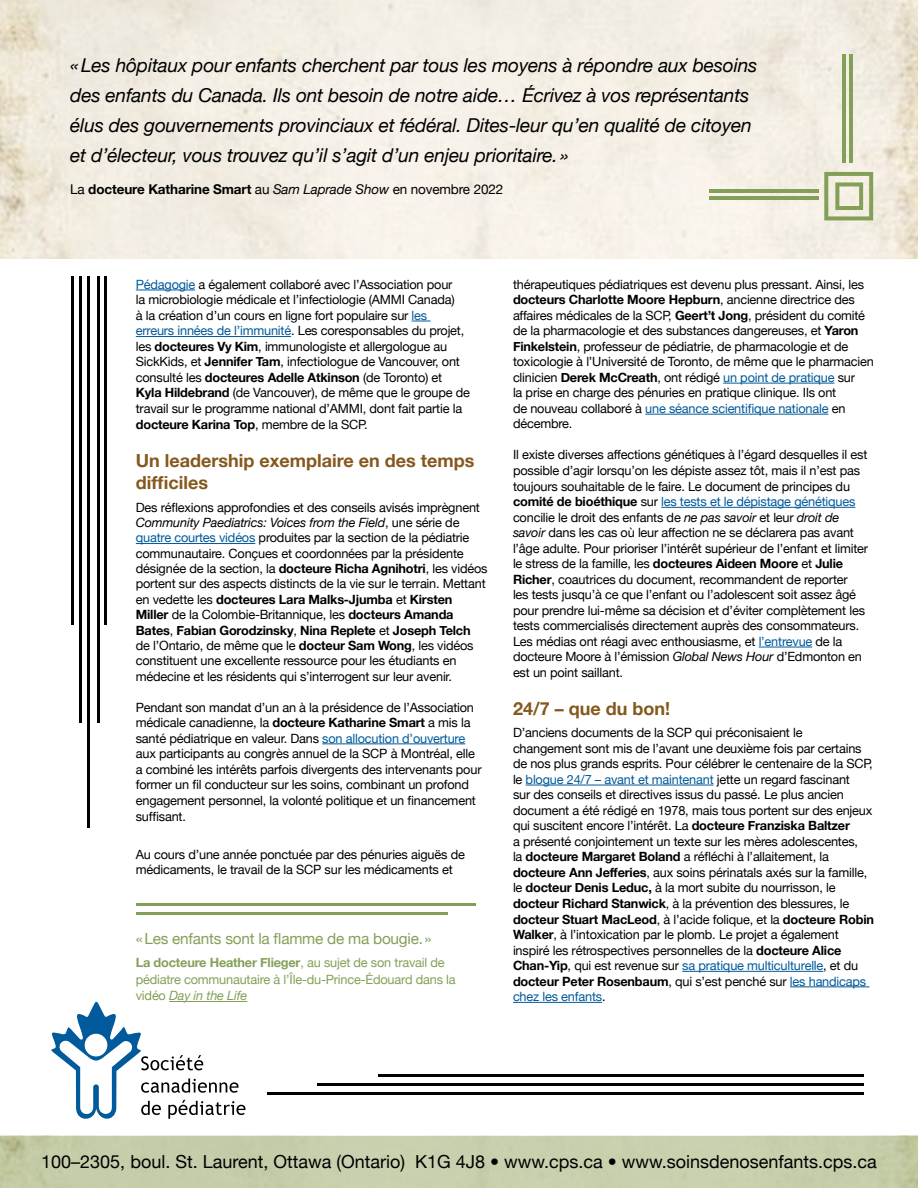
<style>
.page{position:relative;width:918px;height:1188px;background:#fff}
.page>*{position:absolute;margin:0;border:0;box-sizing:border-box;transform-origin:0 0}
.t1{font:italic 19.2px/30px "Helvetica Neue";letter-spacing:-.01em;color:#000}
.t2{font:18px "Helvetica Neue";color:#000}
.t3{font:700 18px/22.5px "Helvetica Neue";color:#85581d}
.t4{font:15.3px "Helvetica Neue";letter-spacing:-.015em;color:#84a058}
.t5{font:700 13.5px "Helvetica Neue";letter-spacing:-.01em;color:#000}
.t6{font:12.75px/15.6px "Helvetica Neue";letter-spacing:-.015em;color:#000}
.t7{font:12.75px/16.5px "Helvetica Neue";letter-spacing:-.015em;color:#84a058}
.s1{font-weight:400}
.s2{font-weight:400;font-style:italic}
.s3{color:#005a9c}
.s4{font-weight:700}
.s5{font-style:italic}
</style>
<div class="page">
<div style="left:0;top:1136px;width:918px;height:52px;background:#c7cfac"></div>
<hr style="left:136px;top:290px;width:59px;height:1px;background:#005a9c">
<svg style="left:412px;top:321px;width:18px;height:1px"></svg>
<hr style="left:136px;top:336px;width:155px;height:1px;background:#005a9c">
<hr style="left:136px;top:543px;width:119px;height:1px;background:#005a9c">
<hr style="left:322px;top:744px;width:143px;height:1px;background:#005a9c">
<hr style="left:723px;top:383px;width:111px;height:1px;background:#005a9c">
<hr style="left:645px;top:414px;width:183px;height:1px;background:#005a9c">
<hr style="left:661px;top:507px;width:194px;height:1px;background:#005a9c">
<hr style="left:759px;top:647px;width:53px;height:1px;background:#005a9c">
<hr style="left:526px;top:785px;width:187px;height:1px;background:#005a9c">
<hr style="left:682px;top:971px;width:141px;height:1px;background:#005a9c">
<hr style="left:790px;top:987px;width:79px;height:1px;background:#005a9c">
<hr style="left:513px;top:1002px;width:89px;height:1px;background:#005a9c">
<img style="left:0;top:0;width:918px;height:258px">
<svg style="left:824px;top:172px;width:49px;height:48px"></svg>
<hr style="left:850px;top:54px;width:3px;height:109px;background:#84a058">
<hr style="left:843px;top:54px;width:3px;height:109px;background:#84a058">
<hr style="left:710px;top:190px;width:109px;height:3px;background:#84a058">
<hr style="left:710px;top:197px;width:109px;height:3px;background:#84a058">
<hr style="left:71px;top:277px;width:3px;height:348px;background:#000">
<hr style="left:105px;top:277px;width:2px;height:348px;background:#000">
<hr style="left:79px;top:277px;width:3px;height:446px;background:#000">
<hr style="left:87px;top:277px;width:3px;height:551px;background:#000">
<hr style="left:97px;top:277px;width:3px;height:446px;background:#000">
<hr style="left:169px;top:1001px;width:78px;height:1px;background:#84a058">
<hr style="left:136px;top:903px;width:340px;height:3px;background:#84a058">
<hr style="left:136px;top:912px;width:312px;height:3px;background:#84a058">
<hr style="left:268px;top:1092px;width:596px;height:2px;background:#000">
<hr style="left:379px;top:1075px;width:485px;height:2px;background:#000">
<hr style="left:318px;top:1083px;width:546px;height:3px;background:#000">
<svg style="left:51px;top:1001px;width:194px;height:118px"></svg>
<div style="left:85px;top:1034px;width:22px;height:22px;background:#fff;border-radius:50%"></div>
<p class="t1" style="left:70px;top:50px;width:689px">«Les hôpitaux pour enfants cherchent par tous les moyens à répondre aux besoins des enfants du Canada. Ils ont besoin de notre aide… Écrivez à vos représentants élus des gouvernements provinciaux et fédéral. Dites-leur qu’en qualité de citoyen et d’électeur, vous trouvez qu’il s’agit d’un enjeu prioritaire.»</p>
<p class="t5" style="left:70px;top:181px;width:435px"><span class="s1">La</span> docteure Katharine Smart <span class="s1">au</span> <span class="s2">Sam Laprade Show</span> <span class="s1">en novembre 2022</span></p>
<p class="t6" style="left:136px;top:275px;width:336px"><span class="s3">Pédagogie</span> a également collaboré avec l’Association pour<br>la microbiologie médicale et l’infectiologie (AMMI Canada)<br>à la création d’un cours en ligne fort populaire sur <span class="s3">les<br>erreurs innées de l’immunité</span>. Les coresponsables du projet, les <span class="s4">docteures Vy Kim</span>, immunologiste et allergologue au SickKids, et <span class="s4">Jennifer Tam</span>, infectiologue de Vancouver, ont consulté les <span class="s4">docteures Adelle Atkinson</span> (de Toronto) et <span class="s4">Kyla Hildebrand</span> (de Vancouver), de même que le groupe de travail sur le programme national d’AMMI, dont fait partie la <span class="s4">docteure Karina Top</span>, membre de la SCP.</p>
<h2 class="t3" style="left:136px;top:449px;width:340px">Un leadership exemplaire en des temps difficiles</h2>
<p class="t6" style="left:136px;top:498px;width:353px">Des réflexions approfondies et des conseils avisés imprègnent <span class="s5">Community Paediatrics: Voices from the Field</span>, une série de <span class="s3">quatre courtes vidéos</span> produites par la section de la pédiatrie communautaire. Conçues et coordonnées par la présidente désignée de la section, la <span class="s4">docteure Richa Agnihotri</span>, les vidéos portent sur des aspects distincts de la vie sur le terrain. Mettant en vedette les <span class="s4">docteures Lara Malks-Jjumba</span> et <span class="s4">Kirsten Miller</span> de la Colombie-Britannique, les <span class="s4">docteurs Amanda Bates</span>, <span class="s4">Fabian Gorodzinsky</span>, <span class="s4">Nina Replete</span> et <span class="s4">Joseph Telch </span>de l’Ontario, de même que le <span class="s4">docteur Sam Wong</span>, les vidéos constituent une excellente ressource pour les étudiants en médecine et les résidents qui s’interrogent sur leur avenir.</p>
<p class="t6" style="left:136px;top:698px;width:347px">Pendant son mandat d’un an à la présidence de l’Association médicale canadienne, la <span class="s4">docteure Katharine Smart</span> a mis la santé pédiatrique en valeur. Dans <span class="s3">son allocution d’ouverture </span>aux participants au congrès annuel de la SCP à Montréal, elle a combiné les intérêts parfois divergents des intervenants pour former un fil conducteur sur les soins, combinant un profond engagement personnel, la volonté politique et un financement suffisant.</p>
<p class="t6" style="left:136px;top:845px;width:331px">Au cours d’une année ponctuée par des pénuries aiguës de médicaments, le travail de la SCP sur les médicaments et</p>
<p class="t4" style="left:136px;top:925px;width:297px">«Les enfants sont la flamme de ma bougie.»</p>
<p class="t7" style="left:136px;top:954px;width:321px"><span class="s4">La docteure Heather Flieger</span>, au sujet de son travail de pédiatre communautaire à l’Île-du-Prince-Édouard dans la vidéo <span class="s5">Day in the Life</span></p>
<p class="t6" style="left:513px;top:275px;width:362px">thérapeutiques pédiatriques est devenu plus pressant. Ainsi, les <span class="s4">docteurs Charlotte Moore Hepburn</span>, ancienne directrice des affaires médicales de la SCP, <span class="s4">Geert’t Jong</span>, président du comité de la pharmacologie et des substances dangereuses, et <span class="s4">Yaron Finkelstein</span>, professeur de pédiatrie, de pharmacologie et de toxicologie à l’Université de Toronto, de même que le pharmacien clinicien <span class="s4">Derek McCreath</span>, ont rédigé <span class="s3">un point de pratique</span> sur<br>la prise en charge des pénuries en pratique clinique. Ils ont<br>de nouveau collaboré à <span class="s3">une séance scientifique nationale</span> en décembre.</p>
<p class="t6" style="left:513px;top:446px;width:357px">Il existe diverses affections génétiques à l’égard desquelles il est possible d’agir lorsqu’on les dépiste assez tôt, mais il n’est pas toujours souhaitable de le faire. Le document de principes du <span class="s4">comité de bioéthique</span> sur <span class="s3">les tests et le dépistage génétiques </span>concilie le droit des enfants de <span class="s5">ne pas savoir</span> et leur <span class="s5">droit de savoir</span> dans les cas où leur affection ne se déclarera pas avant l’âge adulte. Pour prioriser l’intérêt supérieur de l’enfant et limiter le stress de la famille, les <span class="s4">docteures Aideen Moore</span> et <span class="s4">Julie Richer</span>, coautrices du document, recommandent de reporter<br>les tests jusqu’à ce que l’enfant ou l’adolescent soit assez âgé pour prendre lui-même sa décision et d’éviter complètement les tests commercialisés directement auprès des consommateurs.<br>Les médias ont réagi avec enthousiasme, et <span class="s3">l’entrevue</span> de la docteure Moore à l’émission <span class="s5">Global News Hour</span> d’Edmonton en est un point saillant.</p>
<h2 class="t3" style="left:513px;top:697px;width:159px">24/7 – que du bon!</h2>
<p class="t6" style="left:513px;top:724px;width:363px">D’anciens documents de la SCP qui préconisaient le changement sont mis de l’avant une deuxième fois par certains de nos plus grands esprits. Pour célébrer le centenaire de la SCP, le <span class="s3">blogue 24/7 – avant et maintenant</span> jette un regard fascinant<br>sur des conseils et directives issus du passé. Le plus ancien document a été rédigé en 1978, mais tous portent sur des enjeux qui suscitent encore l’intérêt. La <span class="s4">docteure Franziska Baltzer<br></span>a présenté conjointement un texte sur les mères adolescentes,<br>la <span class="s4">docteure Margaret Boland</span> a réfléchi à l’allaitement, la <span class="s4">docteure Ann Jefferies</span>, aux soins périnatals axés sur la famille, le <span class="s4">docteur Denis Leduc,</span> à la mort subite du nourrisson, le <span class="s4">docteur Richard Stanwick</span>, à la prévention des blessures, le <span class="s4">docteur Stuart MacLeod</span>, à l’acide folique, et la <span class="s4">docteure Robin Walker</span>, à l’intoxication par le plomb. Le projet a également inspiré les rétrospectives personnelles de la <span class="s4">docteure Alice Chan-Yip</span>, qui est revenue sur <span class="s3">sa pratique multiculturelle</span>, et du <span class="s4">docteur Peter Rosenbaum</span>, qui s’est penché sur <span class="s3">les handicaps chez les enfants</span>.</p>
<h2 class="t2" style="left:41px;top:1147px;width:837px">100–2305, boul. St. Laurent, Ottawa (Ontario) K1G 4J8 • www.cps.ca • www.soinsdenosenfants.cps.ca</h2>
</div>
